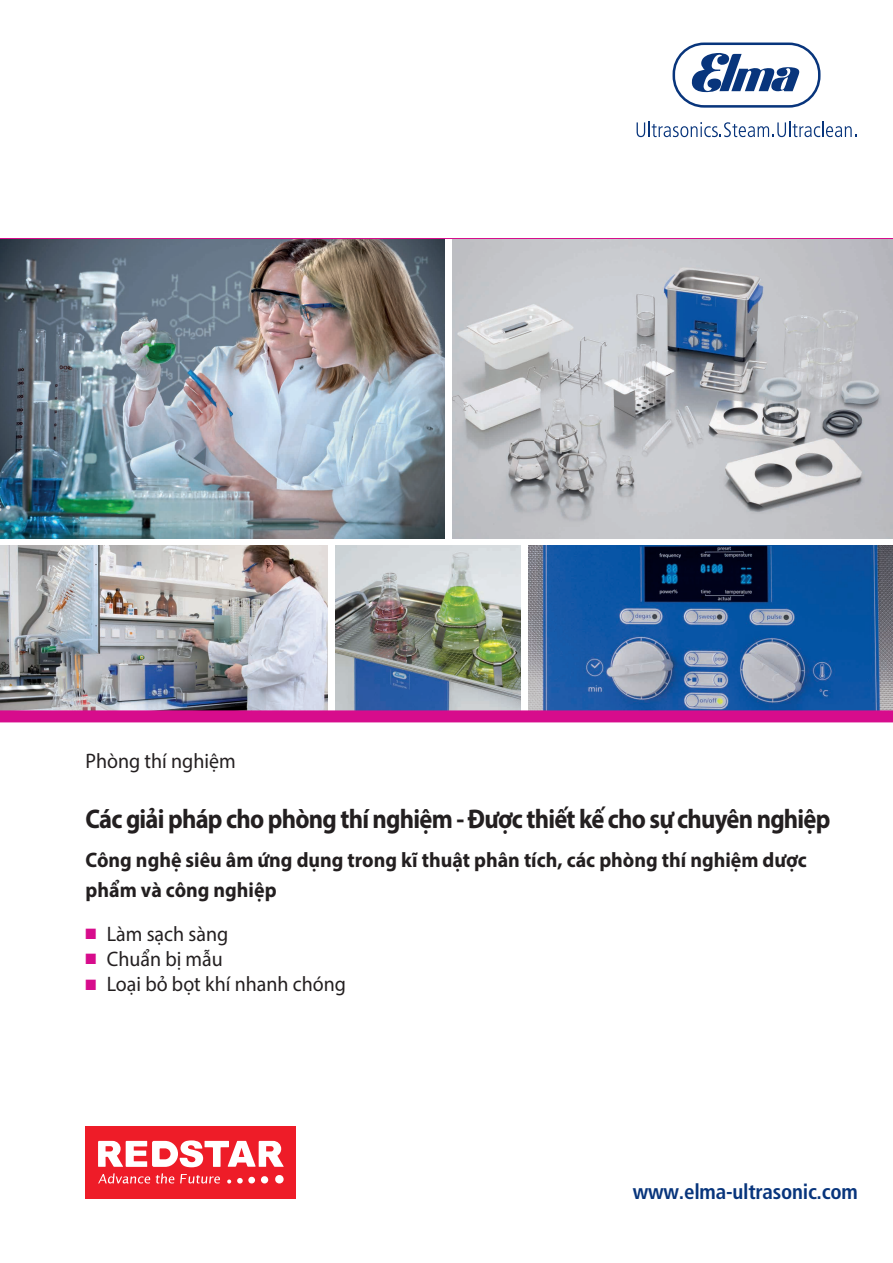
<style>
.page{position:relative;width:893px;height:1263px;background:#fff}
.page>*{position:absolute;margin:0;border:0;box-sizing:border-box;transform-origin:0 0}
.t1{font:700 27px "Myriad Pro";letter-spacing:-.03em;color:#231f20;scale:.91 1}
.t2{font:700 21px/30px "Myriad Pro";color:#231f20;scale:.95 1}
.t3{font:21px/25.2px "Myriad Pro";color:#231f20;scale:.95 1}
.t4{font:700 condensed 21px "Frutiger LT Pro";letter-spacing:-.01em;color:#08357c}
</style>
<div class="page">
<img style="left:0;top:545px;width:327px;height:165px">
<img style="left:453px;top:239px;width:440px;height:299px">
<img style="left:0;top:239px;width:444px;height:299px">
<img style="left:529px;top:545px;width:364px;height:165px">
<img style="left:336px;top:545px;width:184px;height:165px">
<div style="left:0;top:710px;width:893px;height:12px;background:#d70c8c"></div>
<hr style="left:0;top:238px;width:893px;height:1px;background:#d70c8c">
<svg style="left:673px;top:43px;width:147px;height:65px"></svg>
<svg style="left:637px;top:121px;width:219px;height:16px"></svg>
<div style="left:86px;top:1125px;width:210px;height:73px;background:#ee1c28"></div>
<svg style="left:98px;top:1140px;width:186px;height:27px"></svg>
<svg style="left:98px;top:1173px;width:122px;height:10px"></svg>
<svg style="left:275px;top:1175px;width:9px;height:8px"></svg>
<svg style="left:261px;top:1176px;width:7px;height:7px"></svg>
<svg style="left:237px;top:1177px;width:18px;height:6px"></svg>
<svg style="left:227px;top:1179px;width:4px;height:4px"></svg>
<p class="t3" style="left:86px;top:748px;width:160px">Phòng thí nghiệm</p>
<p class="t1" style="left:86px;top:801px;width:820px">Các giải pháp cho phòng thí nghiệm - Được thiết kế cho sự chuyên nghiệp</p>
<p class="t2" style="left:86px;top:844px;width:761px">Công nghệ siêu âm ứng dụng trong kĩ thuật phân tích, các phòng thí nghiệm dược phẩm và công nghiệp</p>
<p class="t3" style="left:107px;top:921px;width:253px">Làm sạch sàng<br>Chuẩn bị mẫu<br>Loại bỏ bọt khí nhanh chóng</p>
<p class="t4" style="left:633px;top:1179px;width:227px">www.elma-ultrasonic.com</p>
</div>
